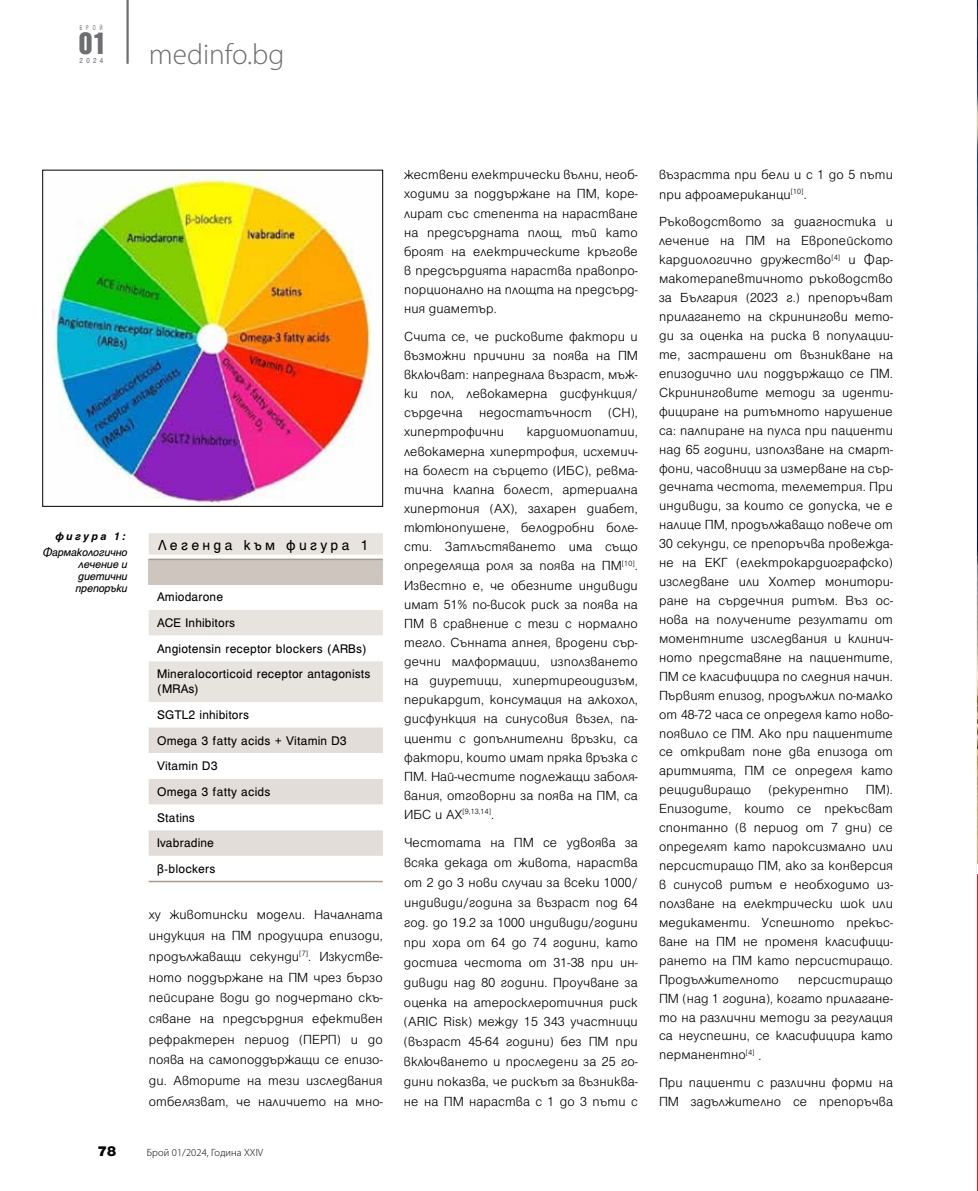
<style>
.page{position:relative;width:978px;height:1191px;background:#fff}
.page>*{position:absolute;margin:0;border:0;box-sizing:border-box;transform-origin:0 0}
.t1{font:300 29.25px "Myriad Pro";color:#6d6e71}
.t2{font:700 27.45px "Iskar";color:#6d6e71}
.t3{font:15.75px "Helen Pro";letter-spacing:.21em;color:#000}
.t4{font:900 15px "Helen Pro";color:#000}
.t5{font:300 14.25px/18.9px "Helen Pro";letter-spacing:.01em;color:#000;text-align:justify}
.t6{font:13.5px/25.7px "Helen Pro";letter-spacing:.01em;color:#000}
.t7{font:italic 12px/12px "Helen Pro";letter-spacing:-.01em;color:#000;text-align:justify}
.t8{font:italic 700 12px "Helen Pro";letter-spacing:.2em;color:#000}
.t9{font:300 10.5px "Myriad Pro";letter-spacing:.01em;color:#000}
.t10{font:300 8.25px "Helen Pro";color:#000}
.t11{font:7.95px "Helen Pro";color:#6d6e71;scale:.87 1}
.t12{font:7.5px "Helen Pro";color:#6d6e71;scale:.57 1}
.s1{font-size:14.25px}
</style>
<div class="page">
<hr style="left:126px;top:0;width:3px;height:64px;background:#6d6e71">
<img style="left:52px;top:172px;width:319px;height:331px">
<div style="left:149px;top:559px;width:234px;height:27px;background:#cdc5be"></div>
<svg style="left:149px;top:610px;width:234px;height:246px"></svg>
<hr style="left:149px;top:880px;width:234px;height:2px;background:#a79b8f">
<hr style="left:149px;top:558px;width:234px;height:2px;background:#a79b8f">
<div style="left:149px;top:533px;width:234px;height:21px;background:#e7e3df"></div>
<img style="left:977px;top:0;width:1px;height:864px">
<hr style="left:977px;top:874px;width:1px;height:317px;background:#d9272d">
<p class="t12" style="left:80px;top:24px;width:42px">БРОЙ</p>
<p class="t11" style="left:80px;top:56px;width:29px">2024</p>
<h2 class="t2" style="left:79px;top:27px;width:30px">01</h2>
<h1 class="t1" style="left:149px;top:36px;width:137px">medinfo.bg</h1>
<p class="t8" style="left:55px;top:529px;width:74px">фигура 1:</p>
<p class="t7" style="left:76px;top:546px;width:54px;text-indent:-33px">Фармакологично лечение и диетични препоръки</p>
<p class="t3" style="left:158px;top:536px;width:212px">Легенда към фигура 1</p>
<p class="t6" style="left:157px;top:584px;width:215px">Amiodarone<br>ACE Inhibitors<br>Angiotensin receptor blockers (ARBs)<br>Mineralocorticoid receptor antagonists</p>
<p class="t6" style="left:157px;top:676px;width:191px">(MRAs)<br>SGTL2 inhibitors<br>Omega 3 fatty acids + Vitamin D3<br>Vitamin D3<br>Omega 3 fatty acids<br>Statins<br>Ivabradine<br>β-blockers</p>
<p class="t5" style="left:149px;top:904px;width:235px;line-height:20.7px">ху животински модели. Началната индукция на ПМ продуцира епизоди, продължаващи секунди<sup>[7]</sup>. Изкустве&shy;ното поддържане на ПМ чрез бързо пейсиране води до подчертано скъ&shy;сяване на предсърдния ефективен рефрактерен период (ПЕРП) и до поява на самоподдържащи се епизо&shy;ди. Авторите на тези изследвания отбелязват, че наличието на мно-</p>
<p class="t4" style="left:98px;top:1142px;width:20px">78</p>
<p class="t9" style="left:147px;top:1145px;width:118px">Брой 01/2024, Година XXIV</p>
<p class="t5" style="left:404px;top:165px;width:235px">жествени електрически вълни, необ&shy;ходими за поддържане на ПМ, коре&shy;лират със степента на нарастване на предсърдната площ, тъй като броят на електрическите кръгове в предсърдията нараства правопро&shy;порционално на площта на предсърд&shy;ния диаметър.</p>
<p class="t5" style="left:404px;top:327px;width:235px">Счита се, че рисковите фактори и възможни причини за поява на ПМ включват: напреднала възраст, мъж&shy;ки пол, левокамерна дисфункция/ сърдечна недостатъчност (СН), хипертрофични</p>
<p class="t5" style="left:404px;top:422px;width:235px;text-indent:123px">кардиомиопатии, левокамерна хипертрофия, исхемич&shy;на болест на сърцето (ИБС), ревма&shy;тична клапна болест, артериална хипертония (АХ), захарен диабет, тютюнопушене, белодробни боле&shy;сти. Затлъстяването има също определяща роля за поява на ПМ<sup>[10]</sup>.<br>Известно е, че обезните индивиди имат 51% по-висок риск за поява на ПМ в сравнение с тези с нормално тегло. Сънната апнея, вродени сър&shy;дечни малформации, използването на диуретици, хипертиреоидизъм, перикардит, консумация на алкохол, дисфункция на синусовия възел, па&shy;циенти с допълнителни връзки, са фактори, които имат пряка връзка с ПМ. Най-честите подлежащи заболя&shy;вания, отговорни за поява на ПМ, са</p>
<p class="t10" style="left:404px;top:807px;width:91px"><span class="s1">ИБС и АХ</span>[9,13,14]<span class="s1">.</span></p>
<p class="t5" style="left:404px;top:833px;width:235px;line-height:20px">Честотата на ПМ се удвоява за всяка декада от живота, нараства от 2 до 3 нови случаи за всеки 1000/ индивиди/година за възраст под 64 год. до 19.2 за 1000 индивиди/години при хора от 64 до 74 години, като достига честота от 31-38 при ин&shy;дивиди над 80 години. Проучване за оценка на атеросклеротичния риск (ARIC Risk) между 15 343 участници (възраст 45-64 години) без ПМ при включването и проследени за 25 го&shy;дини показва, че рискът за възниква&shy;не на ПМ нараства с 1 до 3 пъти с</p>
<p class="t5" style="left:659px;top:165px;width:235px;line-height:19.6px">възрастта при бели и с 1 до 5 пъти при афроамериканци<sup>[10]</sup>.</p>
<p class="t5" style="left:659px;top:212px;width:235px">Ръководството за диагностика и лечение на ПМ на Европейското кардиологично дружество<sup>[4]</sup> и Фар&shy;макотерапевтичното ръководство за България (2023 г.) препоръчват прилагането на скринингови мето&shy;ди за оценка на риска в популации&shy;те, застрашени от възникване на епизодично или поддържащо се ПМ.<br>Скрининговите методи за иденти&shy;фициране на ритъмното нарушение са: палпиране на пулса при пациенти над 65 години, използване на смарт&shy;фони, часовници за измерване на сър&shy;дечната честота, телеметрия. При индивиди, за които се допуска, че е налице ПМ, продължаващо повече от 30 секунди, се препоръчва провежда&shy;не на ЕКГ (електрокардиографско) изследване или Холтер монитори&shy;ране на сърдечния ритъм. Въз ос&shy;нова на получените резултати от моментните изследвания и клинич&shy;ното представяне на пациентите, ПМ се класифицира по следния начин.<br>Първият епизод, продължил по-малко от 48-72 часа се определя като ново&shy;появило се ПМ. Ако при пациентите се откриват поне два епизода от аритмията, ПМ се определя като рецидивиращо (рекурентно ПМ).<br>Епизодите, които се прекъсват спонтанно (в период от 7 дни) се определят като пароксизмално или персистиращо ПМ, ако за конверсия в синусов ритъм е необходимо из&shy;ползване на електрически шок или медикаменти. Успешното прекъс&shy;ване на ПМ не променя класифици&shy;рането на ПМ като персистиращо.<br>Продължителното</p>
<p class="t5" style="left:659px;top:969px;width:235px;text-indent:139px">персистиращо ПМ (над 1 година), когато прилагане&shy;то на различни методи за регулация са неуспешни, се класифицира като перманентно<sup>[4]</sup> .</p>
<p class="t5" style="left:659px;top:1073px;width:235px">При пациенти с различни форми на<br>ПМ задължително се препоръчва</p>
</div>
